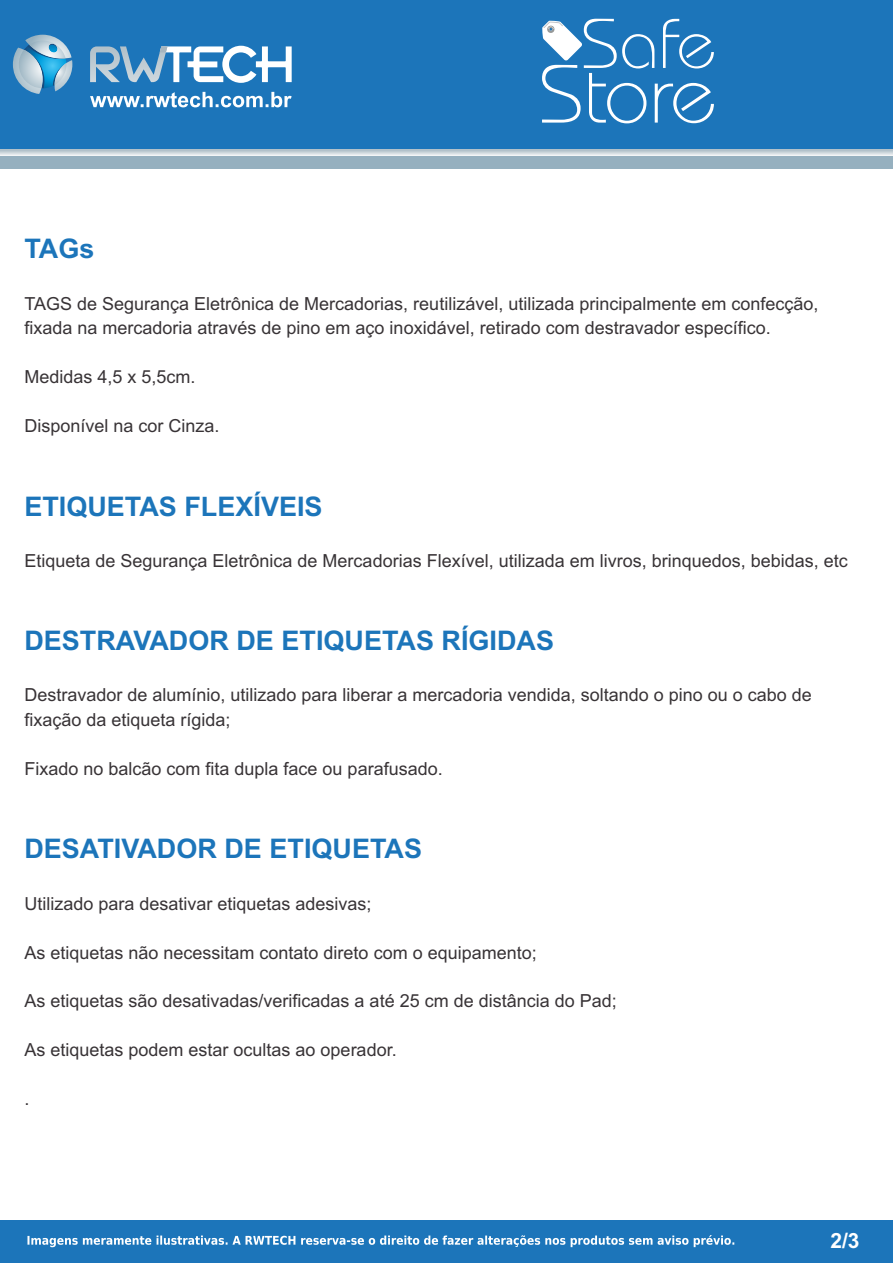
<style>
.page{position:relative;width:893px;height:1263px;background:#fff}
.page>*{position:absolute;margin:0;border:0;box-sizing:border-box;transform-origin:0 0}
.t1{font:700 27px "Arial";color:#1c75ba}
.t2{font:700 21px "Arial";color:#fff}
.t3{font:18px/24.5px "Arial";color:#383336}
</style>
<div class="page">
<div style="left:0;top:0;width:893px;height:161px;background:#1c75ba"></div>
<div style="left:0;top:150px;width:893px;height:19px;background:#96b0bf"></div>
<svg style="left:0;top:150px;width:893px;height:6px;background:#d2dadf"></svg>
<div style="left:0;top:1220px;width:893px;height:42px;background:#1c75ba"></div>
<svg style="left:27px;top:1235px;width:707px;height:12px"></svg>
<svg style="left:90px;top:92px;width:202px;height:15px"></svg>
<svg style="left:90px;top:46px;width:202px;height:37px"></svg>
<svg style="left:13px;top:35px;width:59px;height:59px"></svg>
<svg style="left:542px;top:19px;width:172px;height:104px"></svg>
<h1 class="t1" style="left:24px;top:239px;width:72px">TAGs</h1>
<p class="t3" style="left:24px;top:293px;width:795px">TAGS de Segurança Eletrônica de Mercadorias, reutilizável, utilizada principalmente em confecção, fixada na mercadoria através de pino em aço inoxidável, retirado com destravador específico.</p>
<p class="t3" style="left:24px;top:366px;width:173px">Medidas 4,5 x 5,5cm.</p>
<p class="t3" style="left:24px;top:415px;width:197px">Disponível na cor Cinza.</p>
<h1 class="t1" style="left:24px;top:496px;width:300px">ETIQUETAS FLEXÍVEIS</h1>
<p class="t3" style="left:24px;top:550px;width:825px">Etiqueta de Segurança Eletrônica de Mercadorias Flexível, utilizada em livros, brinquedos, bebidas, etc</p>
<h1 class="t1" style="left:24px;top:630px;width:531px">DESTRAVADOR DE ETIQUETAS RÍGIDAS</h1>
<p class="t3" style="left:24px;top:684px;width:789px">Destravador de alumínio, utilizado para liberar a mercadoria vendida, soltando o pino ou o cabo de fixação da etiqueta rígida;</p>
<p class="t3" style="left:24px;top:758px;width:420px">Fixado no balcão com fita dupla face ou parafusado.</p>
<h1 class="t1" style="left:24px;top:838px;width:399px">DESATIVADOR DE ETIQUETAS</h1>
<p class="t3" style="left:24px;top:893px;width:349px">Utilizado para desativar etiquetas adesivas;</p>
<p class="t3" style="left:24px;top:941px;width:514px">As etiquetas não necessitam contato direto com o equipamento;</p>
<p class="t3" style="left:24px;top:990px;width:594px">As etiquetas são desativadas/verificadas a até 25 cm de distância do Pad;</p>
<p class="t3" style="left:24px;top:1039px;width:374px">As etiquetas podem estar ocultas ao operador.</p>
<p class="t3" style="left:24px;top:1088px;width:7px">.</p>
<p class="t2" style="left:830px;top:1232px;width:31px">2/3</p>
</div>
